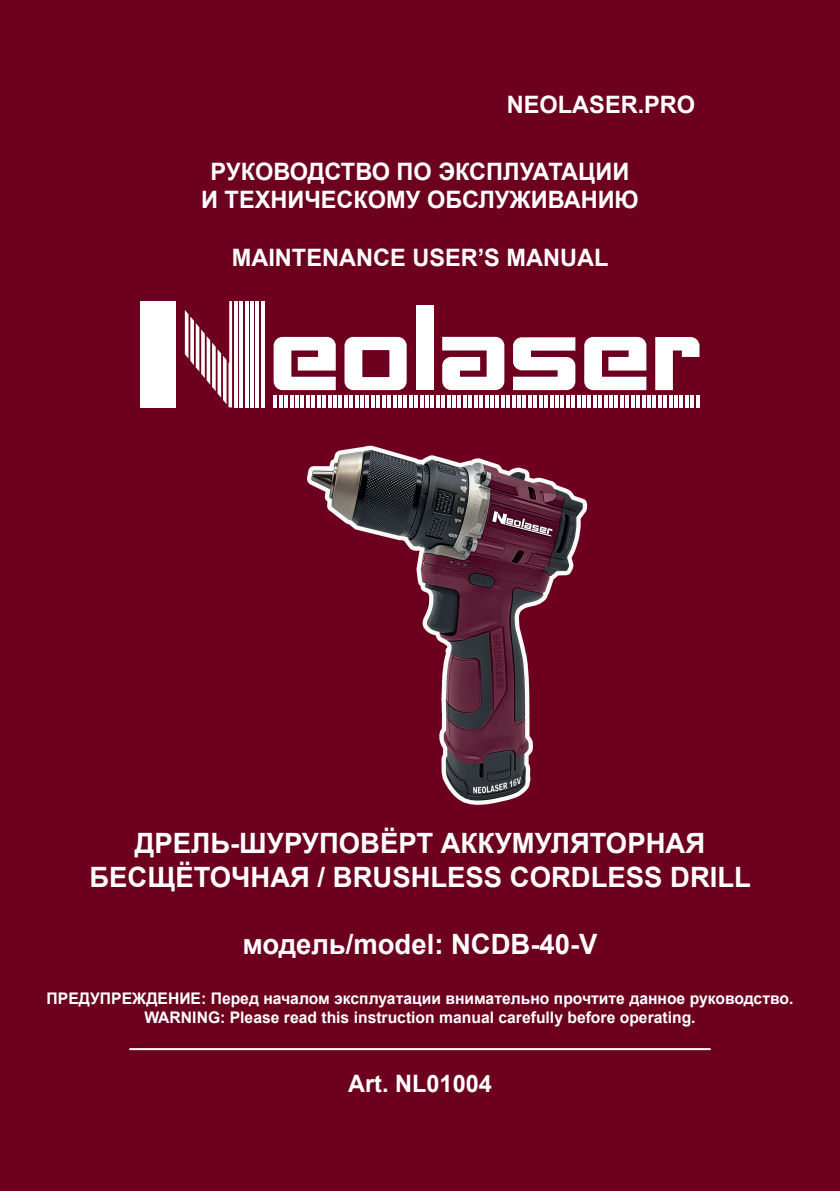
<style>
.page{position:relative;width:840px;height:1191px;background:#fff}
.page>*{position:absolute;margin:0;border:0;box-sizing:border-box;transform-origin:0 0}
.t1{font:700 28px/33.6px "Arial";color:#fff;text-align:center}
.t2{font:700 24px/28.8px "Arial";color:#fff;text-align:center}
.t3{font:700 16px/19.2px "Arial";color:#fff;text-align:center}
</style>
<div class="page">
<div style="left:0;top:0;width:839px;height:1191px;background:#6c001e"></div>
<hr style="left:129px;top:1048px;width:581px;height:2px;background:#fff">
<div style="left:140px;top:301px;width:36px;height:106px;background:#fff"></div>
<div style="left:415px;top:305px;width:18px;height:85px;background:#fff"></div>
<hr style="left:255px;top:301px;width:4px;height:106px;background:#fff">
<hr style="left:250px;top:301px;width:4px;height:106px;background:#fff">
<hr style="left:261px;top:301px;width:3px;height:106px;background:#fff">
<hr style="left:245px;top:301px;width:3px;height:106px;background:#fff">
<svg style="left:185px;top:301px;width:47px;height:106px"></svg>
<hr style="left:234px;top:301px;width:3px;height:106px;background:#fff">
<hr style="left:239px;top:301px;width:4px;height:106px;background:#fff">
<hr style="left:414px;top:395px;width:4px;height:12px;background:#fff">
<svg style="left:420px;top:395px;width:3px;height:12px"></svg>
<svg style="left:425px;top:395px;width:3px;height:12px"></svg>
<hr style="left:430px;top:395px;width:4px;height:12px;background:#fff">
<hr style="left:338px;top:395px;width:4px;height:12px;background:#fff">
<svg style="left:273px;top:337px;width:63px;height:70px"></svg>
<svg style="left:344px;top:337px;width:68px;height:70px"></svg>
<svg style="left:647px;top:395px;width:3px;height:12px"></svg>
<hr style="left:273px;top:395px;width:4px;height:12px;background:#fff">
<svg style="left:652px;top:337px;width:47px;height:70px"></svg>
<svg style="left:582px;top:337px;width:64px;height:70px"></svg>
<svg style="left:577px;top:395px;width:3px;height:12px"></svg>
<hr style="left:587px;top:395px;width:4px;height:12px;background:#fff">
<svg style="left:436px;top:337px;width:139px;height:70px"></svg>
<svg style="left:565px;top:395px;width:4px;height:12px"></svg>
<svg style="left:549px;top:395px;width:4px;height:12px"></svg>
<hr style="left:560px;top:395px;width:4px;height:12px;background:#fff">
<img style="left:307px;top:445px;width:281px;height:360px">
<h2 class="t2" style="left:506px;top:91px;width:190px">NEOLASER.PRO</h2>
<h2 class="t2" style="left:201px;top:157px;width:439px">РУКОВОДСТВО ПО ЭКСПЛУАТАЦИИ<br>И ТЕХНИЧЕСКОМУ ОБСЛУЖИВАНИЮ</h2>
<h2 class="t2" style="left:232px;top:243px;width:378px">MAINTENANCE USER’S MANUAL</h2>
<h1 class="t1" style="left:89px;top:826px;width:662px">ДРЕЛЬ-ШУРУПОВЁРТ АККУМУЛЯТОРНАЯ<br>БЕСЩЁТОЧНАЯ / BRUSHLESS CORDLESS DRILL</h1>
<h1 class="t1" style="left:242px;top:927px;width:356px">модель/model: NCDB-40-V</h1>
<p class="t3" style="left:47px;top:989px;width:748px">ПРЕДУПРЕЖДЕНИЕ: Перед началом эксплуатации внимательно прочтите данное руководство.<br>WARNING: Please read this instruction manual carefully before operating.</p>
<h2 class="t2" style="left:348px;top:1069px;width:145px">Аrt. NL01004</h2>
</div>
